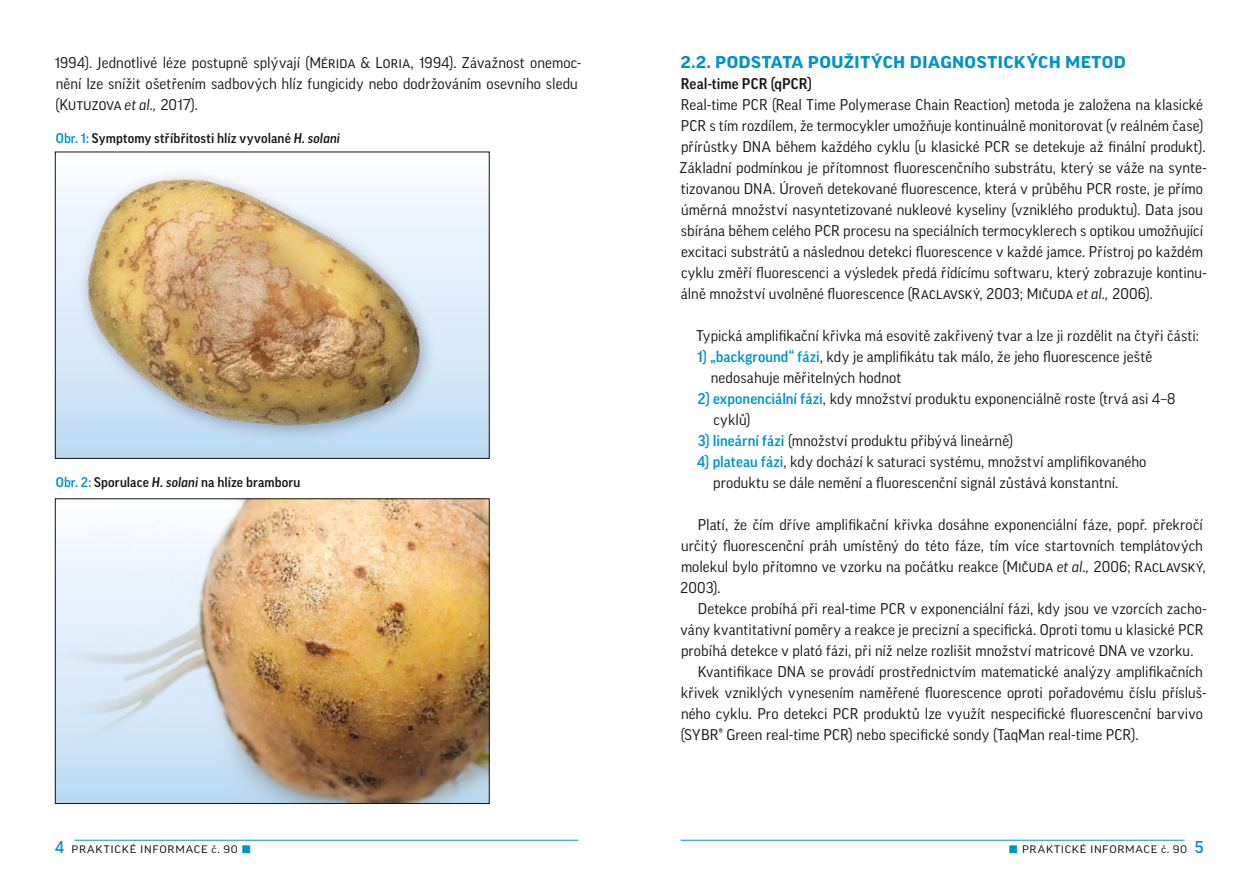
<style>
.page{position:relative;width:1259px;height:893px;background:#fff}
.page>*{position:absolute;margin:0;border:0;box-sizing:border-box;transform-origin:0 0}
.PODTITUL{font:700 expanded 16.5px "Good Pro";letter-spacing:.02em;color:#0093cb}
.TEXT1{font:15px/21px "Good Pro";letter-spacing:.01em;color:#141415}
.TEXT{font:15px/21px "Good Pro";letter-spacing:.01em;color:#141415}
.PODTITULEK_kopie{font:500 15px "Good Pro";letter-spacing:.01em;color:#141415}
.POPISEK{font:500 13.5px "Good Pro";letter-spacing:.01em;color:#141415}
.t1{font:expanded 10.5px "Good Pro";letter-spacing:.06em;color:#141415}
.s1{font-style:italic}
.s2{color:#0093cb}
.s3{font-weight:500;color:#0093cb}
.s4{font-weight:500;font-stretch:normal;font-size:16.5px;color:#0093cb}
.s5{font-family:"Koz Go Pro";font-weight:800;font-stretch:normal;font-size:9.75px;color:#0093cb}
</style>
<div class="page">
<img style="left:57px;top:174px;width:430px;height:283px">
<div style="left:55px;top:152px;width:434px;height:307px;border:1px solid #141415"></div>
<img style="left:57px;top:501px;width:430px;height:301px">
<div style="left:55px;top:499px;width:434px;height:305px;border:1px solid #141415"></div>
<hr style="left:74px;top:840px;width:504px;height:1px;background:#0093cb">
<hr style="left:680px;top:840px;width:504px;height:1px;background:#0093cb">
<p class="TEXT1" style="left:55px;top:52px;width:528px">1994). Jednotlivé léze postupně splývají (Mérida &amp; Loria, 1994). Závažnost onemoc&shy;nění lze snížit ošetřením sadbových hlíz fungicidy nebo dodržováním osevního sledu (Kutuzova <span class="s1">et al.,</span> 2017).</p>
<p class="POPISEK" style="left:56px;top:130px;width:286px"><span class="s2">Obr. 1:</span> Symptomy stříbřitosti hlíz vyvolané <span class="s1">H. solani</span></p>
<p class="POPISEK" style="left:56px;top:475px;width:246px"><span class="s2">Obr. 2:</span> Sporulace <span class="s1">H. solani</span> na hlíze bramboru</p>
<p class="PODTITUL" style="left:680px;top:52px;width:447px">2.2. PODSTATA POUŽITÝCH DIAGNOSTICKÝCH METOD</p>
<p class="PODTITULEK_kopie" style="left:681px;top:75px;width:132px">Real-time PCR (qPCR)</p>
<p class="TEXT" style="left:679px;top:94px;width:528px">Real-time PCR (Real Time Polymerase Chain Reaction) metoda je založena na klasické PCR s tím rozdílem, že termocykler umožňuje kontinuálně monitorovat (v reálném čase) přírůstky DNA během každého cyklu (u klasické PCR se detekuje až finální produkt).<br>Základní podmínkou je přítomnost fluorescenčního substrátu, který se váže na synte&shy;tizovanou DNA. Úroveň detekované fluorescence, která v průběhu PCR roste, je přímo úměrná množství nasyntetizované nukleové kyseliny (vzniklého produktu). Data jsou sbírána během celého PCR procesu na speciálních termocyklerech s optikou umožňující excitaci substrátů a následnou detekci fluorescence v každé jamce. Přístroj po každém cyklu změří fluorescenci a výsledek předá řídícímu softwaru, který zobrazuje kontinu&shy;álně množství uvolněné fluorescence (Raclavský, 2003; Mičuda <span class="s1">et al.,</span> 2006).</p>
<p class="TEXT1" style="left:696px;top:325px;width:504px">Typická amplifikační křivka má esovitě zakřivený tvar a lze ji rozdělit na čtyři části:</p>
<p class="TEXT1" style="left:711px;top:346px;width:443px;text-indent:-14px"><span class="s3">1) „background“ fázi</span>, kdy je amplifikátu tak málo, že jeho fluorescence ještě nedosahuje měřitelných hodnot</p>
<p class="TEXT1" style="left:713px;top:388px;width:463px;text-indent:-16px"><span class="s3">2) exponenciální fázi</span>, kdy množství produktu exponenciálně roste (trvá asi 4–8 cyklů)</p>
<p class="TEXT1" style="left:697px;top:430px;width:317px"><span class="s3">3) lineární fázi</span> (množství produktu přibývá lineárně)</p>
<p class="TEXT1" style="left:713px;top:451px;width:435px;text-indent:-16px"><span class="s3">4) plateau fázi</span>, kdy dochází k saturaci systému, množství amplifikovaného produktu se dále nemění a fluorescenční signál zůstává konstantní.</p>
<p class="TEXT1" style="left:680px;top:514px;width:527px;text-indent:18px">Platí, že čím dříve amplifikační křivka dosáhne exponenciální fáze, popř. překročí určitý fluorescenční práh umístěný do této fáze, tím více startovních templátových molekul bylo přítomno ve vzorku na počátku reakce (Mičuda <span class="s1">et al.,</span> 2006; Raclavský, 2003).</p>
<p class="TEXT1" style="left:680px;top:598px;width:527px;text-indent:17px">Detekce probíhá při real-time PCR v exponenciální fázi, kdy jsou ve vzorcích zacho&shy;vány kvantitativní poměry a reakce je precizní a specifická. Oproti tomu u klasické PCR probíhá detekce v plató fázi, při níž nelze rozlišit množství matricové DNA ve vzorku.</p>
<p class="TEXT1" style="left:681px;top:661px;width:527px;text-indent:17px">Kvantifikace DNA se provádí prostřednictvím matematické analýzy amplifikačních křivek vzniklých vynesením naměřené fluorescence oproti pořadovému číslu přísluš&shy;ného cyklu. Pro detekci PCR produktů lze využít nespecifické fluorescenční barvivo (SYBR® Green real-time PCR) nebo specifické sondy (TaqMan real-time PCR).</p>
<p class="t1" style="left:55px;top:843px;width:197px"><span class="s4">4</span> PRAKTICKÉ INFORMACE č. 90 <span class="s5">■</span></p>
<p class="t1" style="left:1008px;top:843px;width:197px"><span class="s5">■</span> PRAKTICKÉ INFORMACE č. 90 <span class="s4">5</span></p>
</div>
